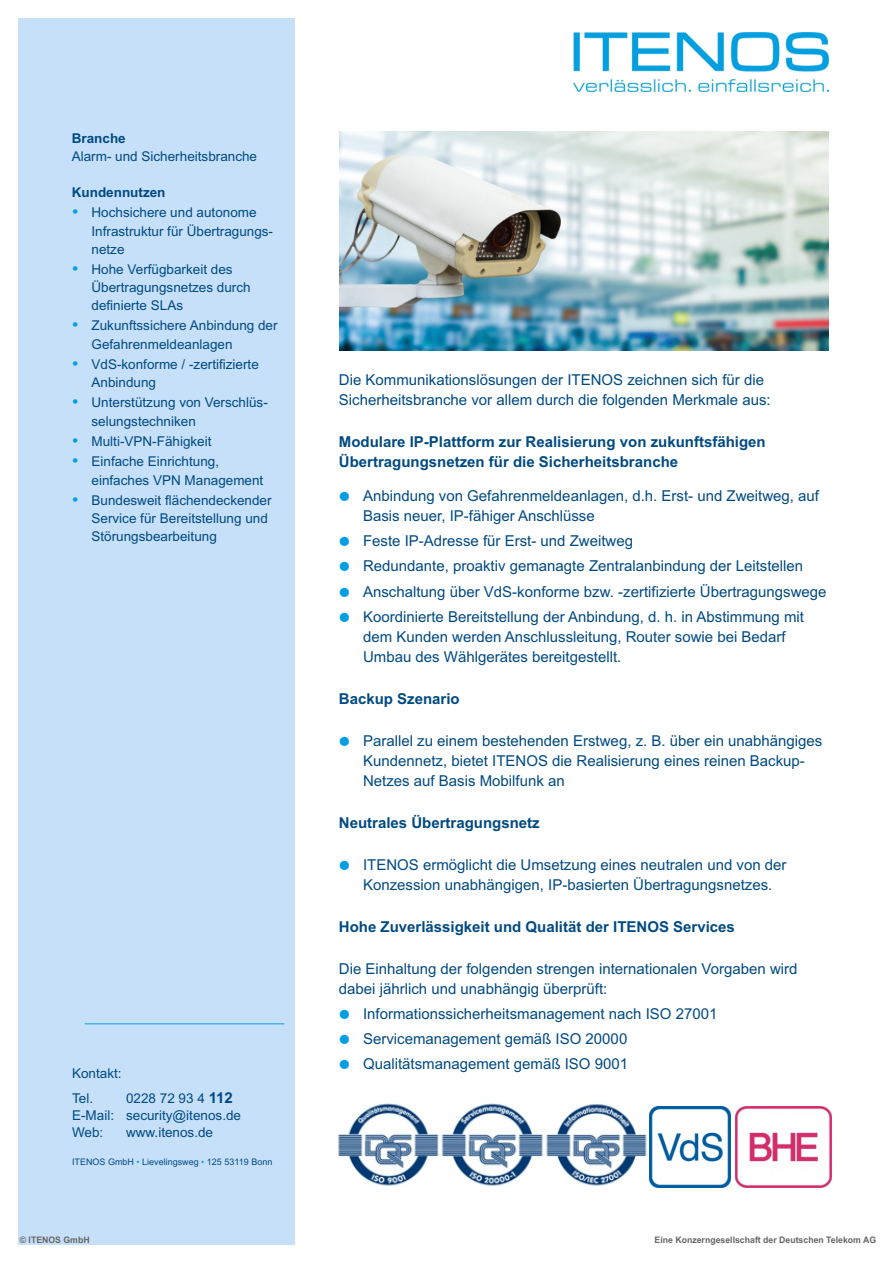
<style>
.page{position:relative;width:893px;height:1263px;background:#fff}
.page>*{position:absolute;margin:0;border:0;box-sizing:border-box;transform-origin:0 0}
.t1{font:15px/20.1px "Arial";color:#004a82}
.t2{font:700 15px/20.1px "Arial";color:#004a82}
.t3{font:13.5px/18.3px "Arial";color:#004a82}
.t4{font:700 13.5px "Arial";color:#004a82}
.t5{font:700 9px "Arial";color:#666}
.t6{font:9px "Arial";color:#004a82}
.s1{font-weight:700;font-size:15px}
.s2{color:#009ee3}
</style>
<div class="page">
<div style="left:19px;top:19px;width:276px;height:1226px;background:#c7e0fa"></div>
<hr style="left:85px;top:1023px;width:199px;height:1px;background:#009ee3">
<img style="left:573px;top:33px;width:256px;height:59px">
<img style="left:339px;top:132px;width:489px;height:219px">
<img style="left:338px;top:1103px;width:324px;height:85px">
<img style="left:735px;top:1106px;width:97px;height:81px">
<img style="left:650px;top:1106px;width:81px;height:81px">
<p class="t4" style="left:72px;top:133px;width:56px">Branche</p>
<p class="t3" style="left:72px;top:148px;width:187px">Alarm- und Sicherheitsbranche</p>
<p class="t4" style="left:72px;top:187px;width:95px">Kundennutzen</p>
<p class="t3" style="left:92px;top:204px;width:183px">Hochsichere und autonome<br>Infrastruktur für Übertragungs&shy;netze</p>
<p class="t3" style="left:92px;top:261px;width:161px">Hohe Verfügbarkeit des<br>Übertragungsnetzes durch definierte SLAs</p>
<p class="t3" style="left:92px;top:317px;width:188px">Zukunftssichere Anbindung der<br>Gefahrenmeldeanlagen</p>
<p class="t3" style="left:92px;top:356px;width:169px">VdS-konforme / -zertifizierte<br>Anbindung</p>
<p class="t3" style="left:92px;top:394px;width:178px">Unterstützung von Verschlüs&shy;selungstechniken</p>
<p class="t3" style="left:92px;top:432px;width:129px;line-height:20.4px">Multi-VPN-Fähigkeit<br>Einfache Einrichtung,</p>
<p class="t3" style="left:92px;top:471px;width:182px;line-height:20px">einfaches VPN Management<br>Bundesweit flächendeckender</p>
<p class="t3" style="left:92px;top:511px;width:178px">Service für Bereitstellung und<br>Störungsbearbeitung</p>
<p class="t3" style="left:72px;top:1062px;width:51px;line-height:24.6px">Kontakt:<br>Tel.</p>
<p class="t3" style="left:72px;top:1091px;width:170px;line-height:16.8px;text-indent:54px">0228 72 93 4 <span class="s1">112<br></span>E-Mail: security@itenos.de<br>Web:</p>
<p class="t3" style="left:126px;top:1124px;width:89px">www.itenos.de</p>
<p class="t6" style="left:72px;top:1159px;width:202px">ITENOS GmbH <span class="s2">•</span> Lievelingsweg <span class="s2">•</span> 125 53119 Bonn</p>
<p class="t1" style="left:339px;top:371px;width:433px">Die Kommunikationslösungen der ITENOS zeichnen sich für die<br>Sicherheitsbranche vor allem durch die folgenden Merkmale aus:</p>
<p class="t2" style="left:339px;top:433px;width:428px">Modulare IP-Plattform zur Realisierung von zukunftsfähigen<br>Übertragungsnetzen für die Sicherheitsbranche</p>
<p class="t1" style="left:363px;top:487px;width:458px">Anbindung von Gefahrenmeldeanlagen, d.h. Erst- und Zweitweg, auf<br>Basis neuer, IP-fähiger Anschlüsse</p>
<p class="t1" style="left:363px;top:530px;width:465px;line-height:25.2px">Feste IP-Adresse für Erst- und Zweitweg<br>Redundante, proaktiv gemanagte Zentralanbindung der Leitstellen Anschaltung über VdS-konforme bzw. -zertifizierte Übertragungswege Koordinierte Bereitstellung der Anbindung, d. h. in Abstimmung mit</p>
<p class="t1" style="left:363px;top:628px;width:424px">dem Kunden werden Anschlussleitung, Router sowie bei Bedarf<br>Umbau des Wählgerätes bereitgestellt.</p>
<p class="t2" style="left:339px;top:690px;width:122px">Backup Szenario</p>
<p class="t1" style="left:363px;top:732px;width:461px">Parallel zu einem bestehenden Erstweg, z. B. über ein unabhängiges<br>Kundennetz, bietet ITENOS die Realisierung eines reinen Backup-<br>Netzes auf Basis Mobilfunk an</p>
<p class="t2" style="left:339px;top:814px;width:202px">Neutrales Übertragungsnetz</p>
<p class="t1" style="left:363px;top:856px;width:425px">ITENOS ermöglicht die Umsetzung eines neutralen und von der<br>Konzession unabhängigen, IP-basierten Übertragungsnetzes.</p>
<p class="t2" style="left:339px;top:918px;width:397px">Hohe Zuverlässigkeit und Qualität der ITENOS Services</p>
<p class="t1" style="left:339px;top:960px;width:460px">Die Einhaltung der folgenden strengen internationalen Vorgaben wird dabei jährlich und unabhängig überprüft:</p>
<p class="t1" style="left:363px;top:1002px;width:356px;line-height:25.2px">Informationssicherheitsmanagement nach ISO 27001<br>Servicemanagement gemäß ISO 20000<br>Qualitätsmanagement gemäß ISO 9001</p>
<p class="t5" style="left:20px;top:1236px;width:71px">© ITENOS GmbH</p>
<p class="t5" style="left:655px;top:1236px;width:223px">Eine Konzerngesellschaft der Deutschen Telekom AG</p>
</div>
